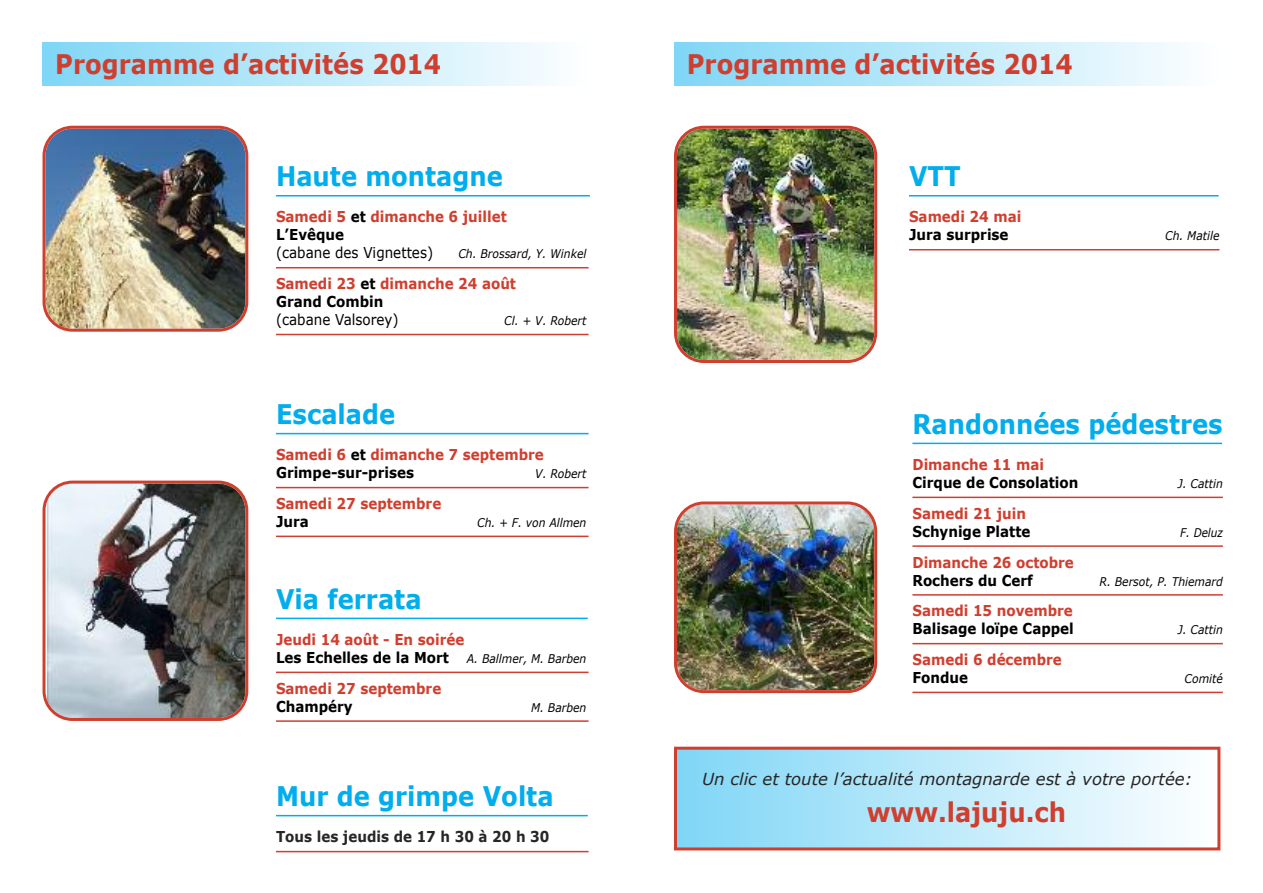
<style>
.page{position:relative;width:1263px;height:893px;background:#fff}
.page>*{position:absolute;margin:0;border:0;box-sizing:border-box;transform-origin:0 0}
.t1{font:700 27px "Verdana";color:#00aded;scale:.9 1}
.t2{font:700 27px "Verdana";color:#cf3f2f;scale:.9 1}
.t3{font:italic 16.5px "Verdana";color:#272627}
.t4{font:700 15px/18px "Verdana";color:#cf3f2f;scale:.9 1}
.t5{font:700 15px "Verdana";color:#000;scale:.9 1}
.t6{font:15px "Verdana";color:#000;scale:.9 1}
.t7{font:700 15px "Verdana";color:#272627;scale:.9 1}
.t8{font:italic 12px "Verdana";color:#000;scale:.9 1}
.t9{font:italic 12px "Verdana";color:#000;scale:.87 1}
.s1{color:#000}
.s2{font-weight:400;font-style:italic;font-size:12px;color:#000}
</style>
<div class="page">
<hr style="left:912px;top:443px;width:310px;height:1px;background:#00aded">
<hr style="left:912px;top:497px;width:311px;height:1px;background:#cf3f2f">
<hr style="left:912px;top:545px;width:311px;height:2px;background:#cf3f2f">
<hr style="left:912px;top:594px;width:311px;height:2px;background:#cf3f2f">
<hr style="left:912px;top:643px;width:311px;height:1px;background:#cf3f2f">
<hr style="left:912px;top:692px;width:311px;height:1px;background:#cf3f2f">
<hr style="left:909px;top:195px;width:309px;height:1px;background:#00aded">
<hr style="left:909px;top:249px;width:310px;height:1px;background:#cf3f2f">
<div style="left:677px;top:750px;width:540px;height:97px;background:linear-gradient(to right,#7fd6f6,#fefeff)"></div>
<div style="left:674px;top:747px;width:546px;height:103px;border:3px solid #cf3f2f"></div>
<div style="left:674px;top:43px;width:546px;height:42px;background:linear-gradient(to right,#7fd6f6,#fefeff)"></div>
<div style="left:43px;top:43px;width:546px;height:42px;background:linear-gradient(to right,#7fd6f6,#feffff)"></div>
<hr style="left:276px;top:433px;width:313px;height:1px;background:#00aded">
<hr style="left:276px;top:487px;width:313px;height:1px;background:#cf3f2f">
<hr style="left:276px;top:536px;width:313px;height:1px;background:#cf3f2f">
<hr style="left:276px;top:195px;width:314px;height:1px;background:#00aded">
<hr style="left:276px;top:267px;width:313px;height:1px;background:#cf3f2f">
<hr style="left:276px;top:334px;width:313px;height:1px;background:#cf3f2f">
<hr style="left:276px;top:618px;width:312px;height:1px;background:#00aded">
<hr style="left:276px;top:672px;width:313px;height:1px;background:#cf3f2f">
<hr style="left:276px;top:720px;width:313px;height:2px;background:#cf3f2f">
<hr style="left:276px;top:815px;width:312px;height:1px;background:#00aded">
<hr style="left:276px;top:851px;width:313px;height:1px;background:#cf3f2f">
<img style="left:674px;top:126px;width:203px;height:237px">
<svg style="left:43px;top:481px;width:205px;height:240px;background:#918d8f"></svg>
<img style="left:674px;top:501px;width:203px;height:192px">
<img style="left:43px;top:126px;width:205px;height:206px">
<h1 class="t2" style="left:55px;top:46px;width:430px">Programme d’activités 2014</h1>
<h1 class="t2" style="left:687px;top:46px;width:430px">Programme d’activités 2014</h1>
<h1 class="t1" style="left:276px;top:159px;width:254px">Haute montagne</h1>
<p class="t4" style="left:276px;top:207px;width:258px">Samedi 5 <span class="s1">et</span> dimanche 6 juillet<br><span class="s1">L’Evêque</span></p>
<p class="t6" style="left:276px;top:243px;width:176px">(cabane des Vignettes)</p>
<p class="t8" style="left:458px;top:246px;width:144px">Ch. Brossard, Y. Winkel</p>
<p class="t4" style="left:276px;top:274px;width:268px">Samedi 23 <span class="s1">et</span> dimanche 24 août<br><span class="s1">Grand Combin</span></p>
<p class="t6" style="left:276px;top:310px;width:138px">(cabane Valsorey)</p>
<p class="t8" style="left:504px;top:313px;width:93px">Cl. + V. Robert</p>
<h1 class="t1" style="left:276px;top:397px;width:134px">Escalade</h1>
<p class="t4" style="left:276px;top:445px;width:299px">Samedi 6 <span class="s1">et</span> dimanche 7 septembre<br><span class="s1">Grimpe-sur-prises</span></p>
<p class="t8" style="left:535px;top:466px;width:58px">V. Robert</p>
<p class="t4" style="left:276px;top:494px;width:185px">Samedi 27 septembre</p>
<p class="t5" style="left:276px;top:512px;width:38px">Jura</p>
<p class="t8" style="left:477px;top:515px;width:123px">Ch. + F. von Allmen</p>
<h1 class="t1" style="left:276px;top:582px;width:163px">Via ferrata</h1>
<p class="t4" style="left:276px;top:630px;width:346px">Jeudi 14 août - En soirée<br><span class="s1">Les Echelles de la Mort</span> <span class="s2">A. Ballmer, M. Barben</span></p>
<p class="t4" style="left:276px;top:679px;width:185px">Samedi 27 septembre</p>
<p class="t5" style="left:276px;top:697px;width:87px">Champéry</p>
<p class="t8" style="left:531px;top:700px;width:63px">M. Barben</p>
<h1 class="t1" style="left:276px;top:779px;width:310px">Mur de grimpe Volta</h1>
<p class="t7" style="left:276px;top:827px;width:305px">Tous les jeudis de 17 h 30 à 20 h 30</p>
<h1 class="t1" style="left:909px;top:159px;width:59px">VTT</h1>
<p class="t4" style="left:909px;top:207px;width:126px">Samedi 24 mai</p>
<p class="t5" style="left:909px;top:225px;width:112px">Jura surprise</p>
<p class="t8" style="left:1165px;top:228px;width:62px">Ch. Matile</p>
<h1 class="t1" style="left:912px;top:407px;width:346px">Randonnées pédestres</h1>
<p class="t4" style="left:912px;top:455px;width:148px">Dimanche 11 mai</p>
<p class="t5" style="left:912px;top:473px;width:186px">Cirque de Consolation</p>
<p class="t8" style="left:1178px;top:476px;width:51px">J. Cattin</p>
<p class="t4" style="left:912px;top:504px;width:128px">Samedi 21 juin</p>
<p class="t5" style="left:912px;top:522px;width:133px">Schynige Platte</p>
<p class="t9" style="left:1180px;top:525px;width:51px">F. Deluz</p>
<p class="t4" style="left:912px;top:553px;width:181px">Dimanche 26 octobre</p>
<p class="t5" style="left:912px;top:571px;width:135px">Rochers du Cerf</p>
<p class="t8" style="left:1099px;top:574px;width:139px">R. Bersot, P. Thiemard</p>
<p class="t4" style="left:912px;top:601px;width:180px">Samedi 15 novembre</p>
<p class="t5" style="left:912px;top:619px;width:181px">Balisage loïpe Cappel</p>
<p class="t8" style="left:1178px;top:622px;width:51px">J. Cattin</p>
<p class="t4" style="left:912px;top:650px;width:168px">Samedi 6 décembre</p>
<p class="t5" style="left:912px;top:668px;width:63px">Fondue</p>
<p class="t8" style="left:1185px;top:671px;width:44px">Comité</p>
<p class="t3" style="left:702px;top:768px;width:491px">Un clic et toute l’actualité montagnarde est à votre portée:</p>
<h1 class="t2" style="left:867px;top:795px;width:223px">www.lajuju.ch</h1>
</div>
